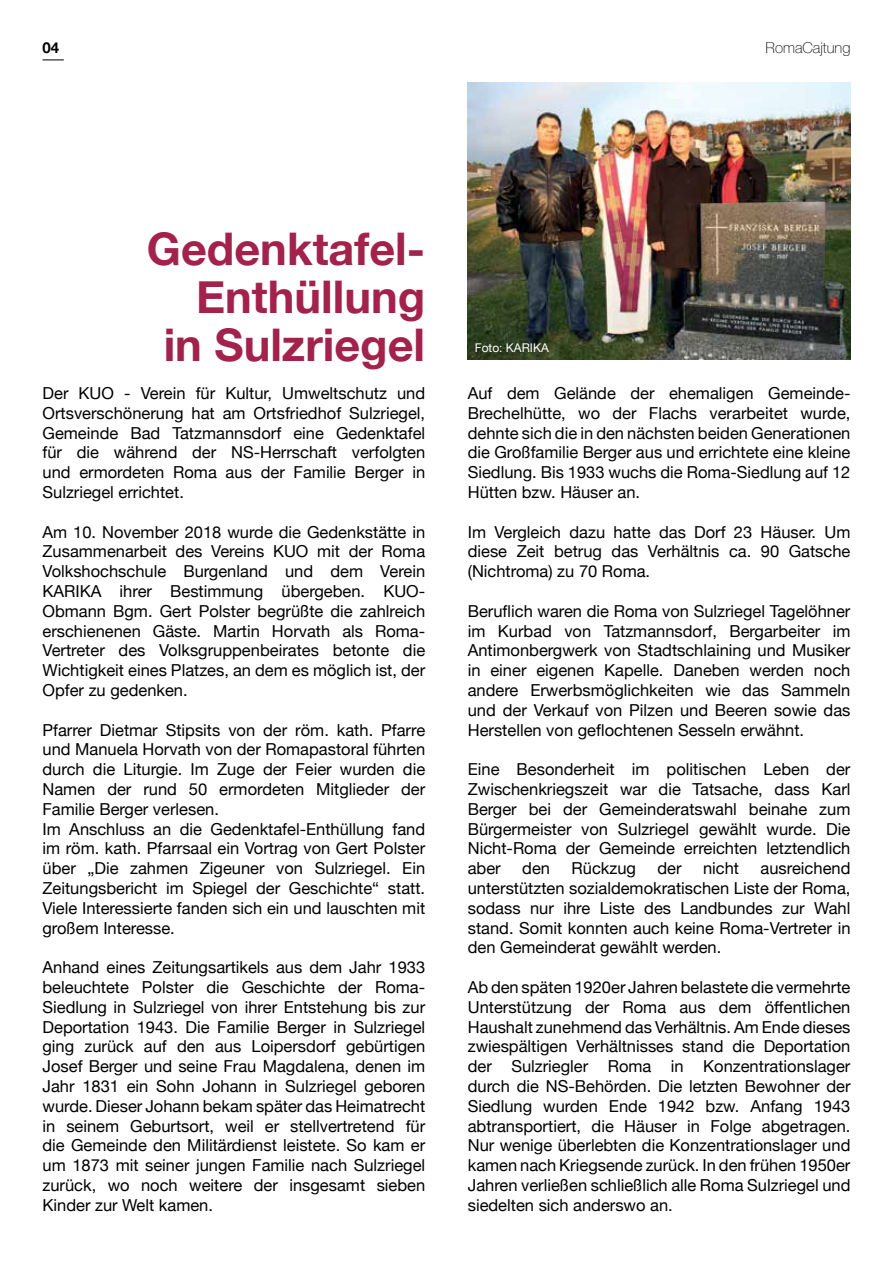
<style>
.page{position:relative;width:893px;height:1263px;background:#fff}
.page>*{position:absolute;margin:0;border:0;box-sizing:border-box;transform-origin:0 0}
.t1{font:700 45px/48px "Helvetica Neue";color:#a2224b;text-align:right}
.t2{font:16.5px/19.8px "Helvetica Neue";color:#000;text-align:justify}
.t3{font:100 15px "Helvetica Neue";color:#000}
.t4{font:700 15px "Helvetica Neue";color:#000}
.t5{font:12px "Helvetica Neue";color:#fff}
</style>
<div class="page">
<svg style="left:43px;top:60px;width:21px;height:1px"></svg>
<img style="left:468px;top:82px;width:382px;height:277px">
<p class="t4" style="left:43px;top:36px;width:18px">04</p>
<p class="t3" style="left:766px;top:36px;width:86px">RomaCajtung</p>
<h1 class="t1" style="left:147px;top:226px;width:280px">Gedenktafel-<br>Enthüllung in Sulzriegel</h1>
<p class="t2" style="left:43px;top:384px;width:384px">Der KUO - Verein für Kultur, Umweltschutz und Ortsverschönerung hat am Ortsfriedhof Sulzriegel, Gemeinde Bad Tatzmannsdorf eine Gedenktafel für die während der NS-Herrschaft verfolgten und ermordeten Roma aus der Familie Berger in Sulzriegel errichtet.</p>
<p class="t2" style="left:43px;top:523px;width:384px">Am 10. November 2018 wurde die Gedenkstätte in Zusammenarbeit des Vereins KUO mit der Roma Volkshochschule Burgenland und dem Verein KARIKA ihrer Bestimmung übergeben. KUO-Obmann Bgm. Gert Polster begrüßte die zahlreich erschienenen Gäste. Martin Horvath als Roma-Vertreter des Volksgruppenbeirates betonte die Wichtigkeit eines Platzes, an dem es möglich ist, der Opfer zu gedenken.</p>
<p class="t2" style="left:43px;top:721px;width:384px;text-align:left">Pfarrer Dietmar Stipsits von der röm. kath. Pfarre und Manuela Horvath von der Romapastoral führten durch die Liturgie. Im Zuge der Feier wurden die Namen der rund 50 ermordeten Mitglieder der Familie Berger verlesen.<br>Im Anschluss an die Gedenktafel-Enthüllung fand im röm. kath. Pfarrsaal ein Vortrag von Gert Polster über „Die zahmen Zigeuner von Sulzriegel. Ein Zeitungsbericht im Spiegel der Geschichte“ statt.<br>Viele Interessierte fanden sich ein und lauschten mit großem Interesse.</p>
<p class="t2" style="left:43px;top:958px;width:384px">Anhand eines Zeitungsartikels aus dem Jahr 1933 beleuchtete Polster die Geschichte der Roma-Siedlung in Sulzriegel von ihrer Entstehung bis zur Deportation 1943. Die Familie Berger in Sulzriegel ging zurück auf den aus Loipersdorf gebürtigen Josef Berger und seine Frau Magdalena, denen im Jahr 1831 ein Sohn Johann in Sulzriegel geboren wurde. Dieser Johann bekam später das Heimatrecht in seinem Geburtsort, weil er stellvertretend für die Gemeinde den Militärdienst leistete. So kam er um 1873 mit seiner jungen Familie nach Sulzriegel zurück, wo noch weitere der insgesamt sieben Kinder zur Welt kamen.</p>
<p class="t5" style="left:475px;top:339px;width:76px">Foto: KARIKA</p>
<p class="t2" style="left:468px;top:384px;width:384px">Auf dem Gelände der ehemaligen Gemeinde-Brechelhütte, wo der Flachs verarbeitet wurde, dehnte sich die in den nächsten beiden Generationen die Großfamilie Berger aus und errichtete eine kleine Siedlung. Bis 1933 wuchs die Roma-Siedlung auf 12<br>Hütten bzw. Häuser an.</p>
<p class="t2" style="left:468px;top:523px;width:384px">Im Vergleich dazu hatte das Dorf 23 Häuser. Um diese Zeit betrug das Verhältnis ca. 90 Gatsche (Nichtroma) zu 70 Roma.</p>
<p class="t2" style="left:468px;top:602px;width:384px">Beruflich waren die Roma von Sulzriegel Tagelöhner im Kurbad von Tatzmannsdorf, Bergarbeiter im Antimonbergwerk von Stadtschlaining und Musiker in einer eigenen Kapelle. Daneben werden noch andere Erwerbsmöglichkeiten wie das Sammeln und der Verkauf von Pilzen und Beeren sowie das Herstellen von geflochtenen Sesseln erwähnt.</p>
<p class="t2" style="left:468px;top:760px;width:384px">Eine Besonderheit im politischen Leben der Zwischenkriegszeit war die Tatsache, dass Karl Berger bei der Gemeinderatswahl beinahe zum Bürgermeister von Sulzriegel gewählt wurde. Die Nicht-Roma der Gemeinde erreichten letztendlich aber</p>
<p class="t2" style="left:468px;top:859px;width:384px;text-indent:293px">ausreichend unterstützten sozialdemokratischen Liste der Roma, sodass nur ihre Liste des Landbundes zur Wahl stand. Somit konnten auch keine Roma-Vertreter in den Gemeinderat gewählt werden.</p>
<p class="t2" style="left:468px;top:978px;width:384px">Ab den späten 1920er Jahren belastete die vermehrte Unterstützung der Roma aus dem öffentlichen Haushalt zunehmend das Verhältnis. Am Ende dieses zwiespältigen Verhältnisses stand die Deportation der Sulzriegler Roma in Konzentrationslager durch die NS-Behörden. Die letzten Bewohner der Siedlung wurden Ende 1942 bzw. Anfang 1943 abtransportiert, die Häuser in Folge abgetragen.<br>Nur wenige überlebten die Konzentrationslager und kamen nach Kriegsende zurück. In den frühen 1950er Jahren verließen schließlich alle Roma Sulzriegel und siedelten sich anderswo an.</p>
<p class="t2" style="left:522px;top:859px;width:29px">den</p>
<p class="t2" style="left:571px;top:859px;width:66px">Rückzug</p>
<p class="t2" style="left:657px;top:859px;width:26px">der</p>
<p class="t2" style="left:703px;top:859px;width:38px">nicht</p>
</div>
